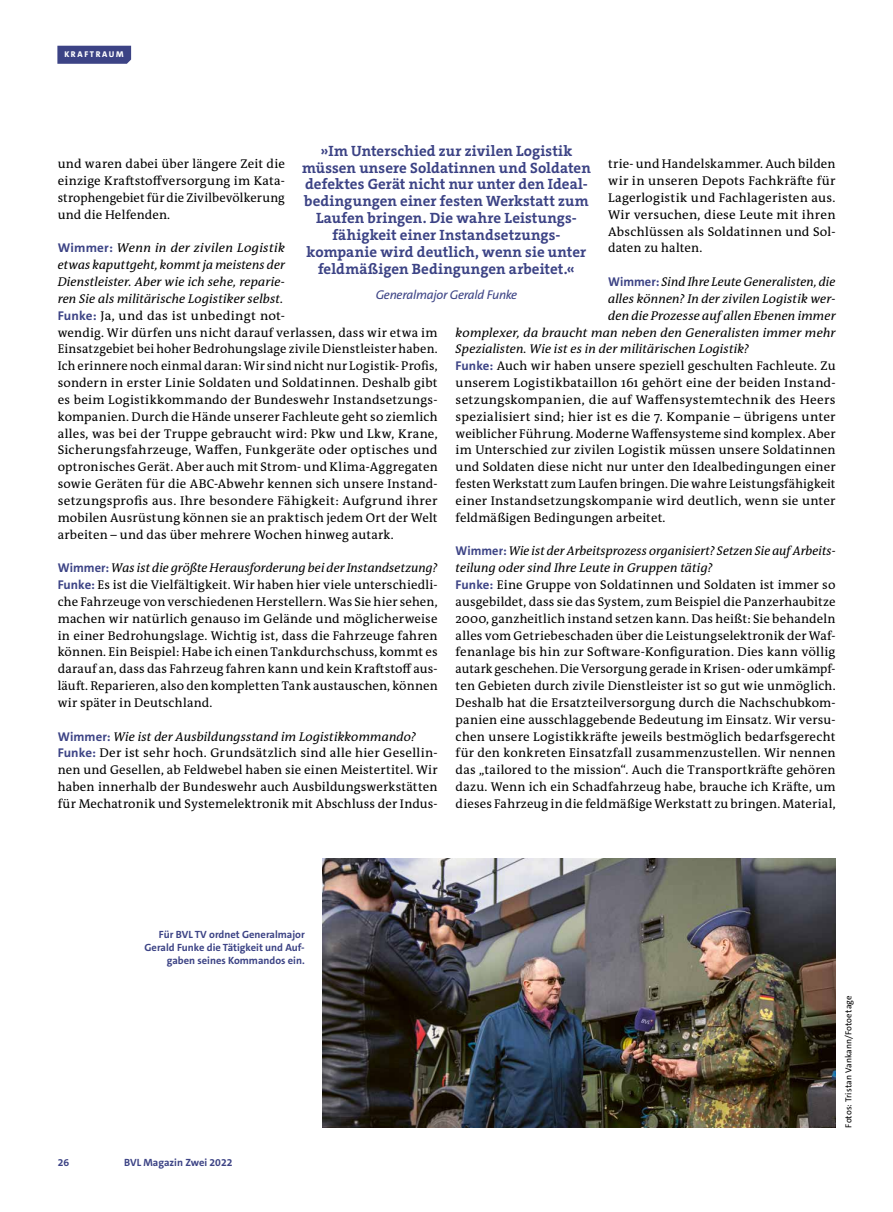
<style>
.page{position:relative;width:893px;height:1212px;background:#fff}
.page>*{position:absolute;margin:0;border:0;box-sizing:border-box;transform-origin:0 0}
.t1{font:700 15px/16.8px "The Serif C5";letter-spacing:.005em;color:#3c4385;text-align:center}
.t2{font:12.75px/16.8px "The Antiqua B W5 Plain";letter-spacing:.015em;color:#000;text-align:justify}
.t3{font:italic 12.75px "The Antiqua B W5 Plain";letter-spacing:.005em;color:#000}
.t4{font:italic 12.75px "The Sans C5";letter-spacing:-.02em;color:#3c4385}
.t5{font:700 10.5px/12.6px "The Sans C5";color:#3c4385;text-align:right}
.t6{font:8.85px "The Sans C5";letter-spacing:.01em;color:#000}
.t7{font:800 8.4px "The Sans C5";letter-spacing:.19em;color:#fff}
.s1{font-family:"The Sans C5";font-weight:700;color:#3c4385}
.s2{font-style:italic}
.s3{font-family:"The Sans C5";font-weight:700;font-style:normal;color:#3c4385}
</style>
<div class="page">
<img style="left:323px;top:858px;width:513px;height:270px">
<svg style="left:57px;top:46px;width:74px;height:18px"></svg>
<p class="t7" style="left:64px;top:48px;width:61px">KRAFTRAUM</p>
<p class="t1" style="left:302px;top:142px;width:290px">»Im Unterschied zur zivilen Logistik müssen unsere Soldatinnen und Soldaten defektes Gerät nicht nur unter den Ideal&shy;bedingungen einer festen Werkstatt zum Laufen bringen. Die wahre Leistungs&shy;fähigkeit einer Instandsetzungs&shy;kompanie wird deutlich, wenn sie unter feldmäßigen Bedingungen arbeitet.«</p>
<p class="t4" style="left:376px;top:286px;width:143px">Generalmajor Gerald Funke</p>
<p class="t2" style="left:58px;top:156px;width:229px">und waren dabei über längere Zeit die einzige Kraftstoffversorgung im Kata&shy;strophengebiet für die Zivilbevölkerung und die Helfenden.</p>
<p class="t2" style="left:58px;top:240px;width:382px;text-align:left"><span class="s1">Wimmer:</span> <span class="s2">Wenn in der zivilen Logistik<br>etwas kaputtgeht, kommt ja meistens der<br>Dienstleister. Aber wie ich sehe, reparie-<br>ren Sie als militärische Logistiker selbst.<br></span><span class="s1">Funke:</span> Ja, und das ist unbedingt not-<br>wendig. Wir dürfen uns nicht darauf verlassen, dass wir etwa im Einsatzgebiet bei hoher Bedrohungslage zivile Dienstleister haben.<br>Ich erinnere noch einmal daran: Wir sind nicht nur Logistik- Profis, sondern in erster Linie Soldaten und Soldatinnen. Deshalb gibt es beim Logistikkommando der Bundeswehr Instandsetzungs&shy;kompanien. Durch die Hände unserer Fachleute geht so ziemlich alles, was bei der Truppe gebraucht wird: Pkw und Lkw, Krane, Sicherungsfahrzeuge, Waffen, Funkgeräte oder optisches und optronisches Gerät. Aber auch mit Strom- und Klima-Aggregaten sowie Geräten für die ABC-Abwehr kennen sich unsere Instand&shy;setzungsprofis aus. Ihre besondere Fähigkeit: Aufgrund ihrer mobilen Ausrüstung können sie an praktisch jedem Ort der Welt arbeiten – und das über mehrere Wochen hinweg autark.</p>
<p class="t2" style="left:58px;top:560px;width:381px"><span class="s1">Wimmer:</span> <span class="s2">Was ist die größte Herausforderung bei der Instandsetzung?<br></span><span class="s1">Funke:</span> Es ist die Vielfältigkeit. Wir haben hier viele unterschiedli&shy;che Fahrzeuge von verschiedenen Herstellern. Was Sie hier sehen, machen wir natürlich genauso im Gelände und möglicherweise in einer Bedrohungslage. Wichtig ist, dass die Fahrzeuge fahren können. Ein Beispiel: Habe ich einen Tankdurchschuss, kommt es darauf an, dass das Fahrzeug fahren kann und kein Kraftstoff aus&shy;läuft. Reparieren, also den kompletten Tank austauschen, können wir später in Deutschland.</p>
<p class="t2" style="left:58px;top:728px;width:381px;text-align:left"><span class="s1">Wimmer:</span> <span class="s2">Wie ist der Ausbildungsstand im Logistikkommando?<br></span><span class="s1">Funke:</span> Der ist sehr hoch. Grundsätzlich sind alle hier Gesellin&shy;nen und Gesellen, ab Feldwebel haben sie einen Meistertitel. Wir haben innerhalb der Bundeswehr auch Ausbildungswerkstätten für Mechatronik und Systemelektronik mit Abschluss der Indus-</p>
<p class="t2" style="left:608px;top:156px;width:229px">trie- und Handelskammer. Auch bilden wir in unseren Depots Fachkräfte für Lagerlogistik und Fachlageristen aus.<br>Wir versuchen, diese Leute mit ihren Abschlüssen als Soldatinnen und Sol&shy;daten zu halten.</p>
<p class="t3" style="left:608px;top:274px;width:229px"><span class="s3">Wimmer:</span> Sind Ihre Leute Generalisten, die</p>
<p class="t3" style="left:608px;top:290px;width:229px">alles können? In der zivilen Logistik wer-</p>
<p class="t3" style="left:608px;top:307px;width:229px">den die Prozesse auf allen Ebenen immer</p>
<p class="t3" style="left:456px;top:324px;width:381px">komplexer, da braucht man neben den Generalisten immer mehr</p>
<p class="t3" style="left:456px;top:341px;width:295px">Spezialisten. Wie ist es in der militärischen Logistik?</p>
<p class="t2" style="left:456px;top:358px;width:381px"><span class="s1">Funke:</span> Auch wir haben unsere speziell geschulten Fachleute. Zu</p>
<p class="t2" style="left:456px;top:374px;width:381px">unserem Logistikbataillon 161 gehört eine der beiden Instand-</p>
<p class="t2" style="left:456px;top:391px;width:381px">setzungskompanien, die auf Waffensystemtechnik des Heers</p>
<p class="t2" style="left:456px;top:408px;width:381px">spezialisiert sind; hier ist es die 7. Kompanie – übrigens unter</p>
<p class="t2" style="left:456px;top:425px;width:381px">weiblicher Führung. Moderne Waffensysteme sind komplex. Aber</p>
<p class="t2" style="left:456px;top:442px;width:381px">im Unterschied zur zivilen Logistik müssen unsere Soldatinnen</p>
<p class="t2" style="left:456px;top:459px;width:381px">und Soldaten diese nicht nur unter den Idealbedingungen einer</p>
<p class="t2" style="left:456px;top:475px;width:381px">festen Werkstatt zum Laufen bringen. Die wahre Leistungsfähigkeit</p>
<p class="t2" style="left:456px;top:492px;width:381px">einer Instandsetzungskompanie wird deutlich, wenn sie unter</p>
<p class="t2" style="left:456px;top:509px;width:211px">feldmäßigen Bedingungen arbeitet.</p>
<p class="t2" style="left:456px;top:543px;width:381px;text-align:left"><span class="s1">Wimmer:</span> <span class="s2">Wie ist der Arbeitsprozess organisiert? Setzen Sie auf Arbeits&shy;teilung oder sind Ihre Leute in Gruppen tätig?<br></span><span class="s1">Funke:</span> Eine Gruppe von Soldatinnen und Soldaten ist immer so ausgebildet, dass sie das System, zum Beispiel die Panzerhaubitze 2000, ganzheitlich instand setzen kann. Das heißt: Sie behandeln alles vom Getriebeschaden über die Leistungselektronik der Waf&shy;fenanlage bis hin zur Software-Konfiguration. Dies kann völlig autark geschehen. Die Versorgung gerade in Krisen- oder umkämpf&shy;ten Gebieten durch zivile Dienstleister ist so gut wie unmöglich.<br>Deshalb hat die Ersatzteilversorgung durch die Nachschubkom&shy;panien eine ausschlaggebende Bedeutung im Einsatz. Wir versu&shy;chen unsere Logistikkräfte jeweils bestmöglich bedarfsgerecht für den konkreten Einsatzfall zusammenzustellen. Wir nennen das „tailored to the mission“. Auch die Transportkräfte gehören dazu. Wenn ich ein Schadfahrzeug habe, brauche ich Kräfte, um dieses Fahrzeug in die feldmäßige Werkstatt zu bringen. Material,</p>
<p class="t5" style="left:145px;top:929px;width:162px">Für BVL TV ordnet Generalmajor<br>Gerald Funke die Tätigkeit und Auf&shy;gaben seines Kommandos ein.</p>
<p class="t5" style="left:58px;top:1156px;width:13px">26</p>
<p class="t5" style="left:124px;top:1156px;width:110px">BVL Magazin Zwei 2022</p>
<p class="t6" style="left:843px;top:1128px;width:134px;rotate:-90deg">Fotos: Tristan Vankann/Fotoetage</p>
</div>
